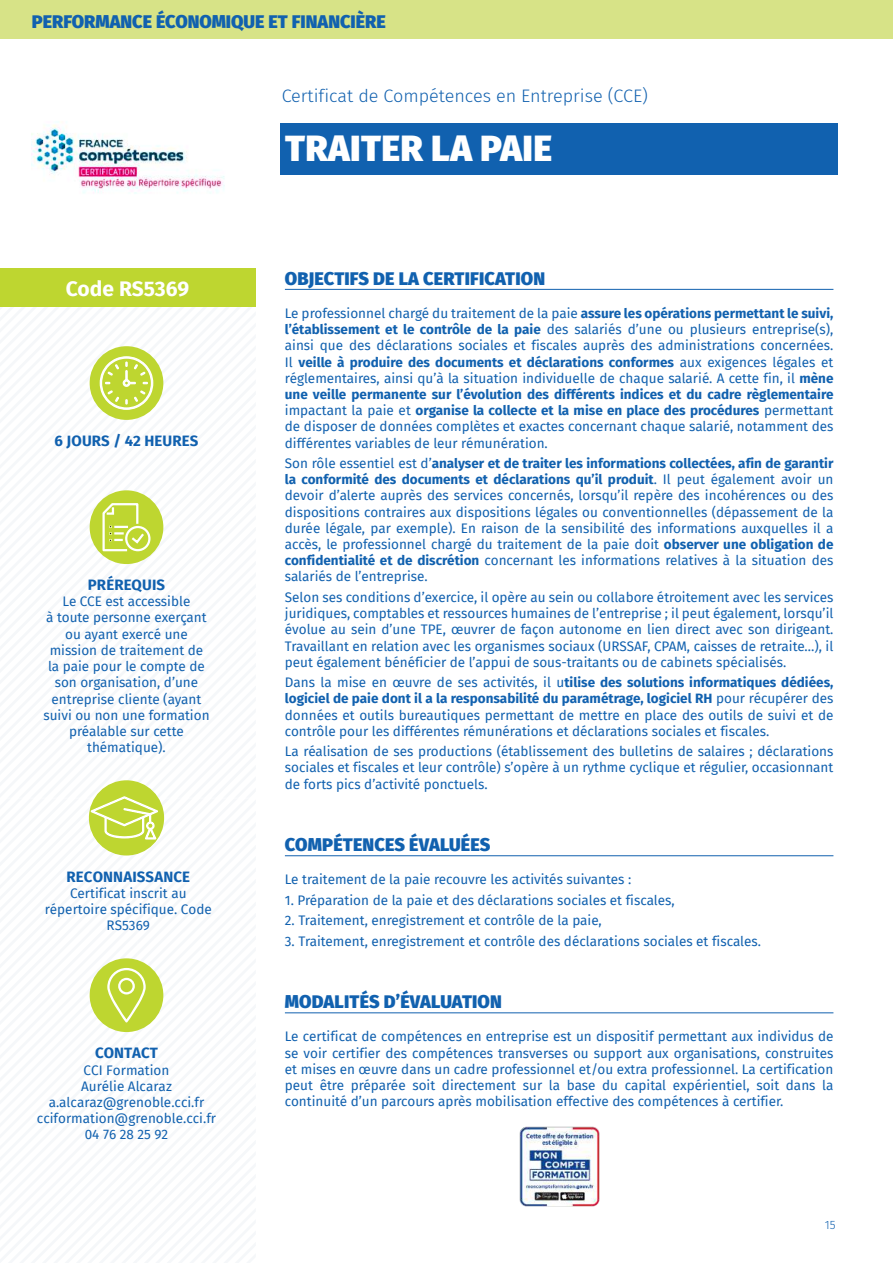
<style>
.page{position:relative;width:893px;height:1263px;background:#fff}
.page>*{position:absolute;margin:0;border:0;box-sizing:border-box;transform-origin:0 0}
.t1{font:900 36px "Fira Sans";letter-spacing:.01em;color:#fff}
.t2{font:700 21px "Fira Sans";letter-spacing:-.005em;color:#fff}
.t3{font:900 18px "Fira Sans";color:#1161af}
.t4{font:300 18px "Fira Sans";color:#1161af}
.t5{font:700 15px "Fira Sans";letter-spacing:.01em;color:#1161af}
.t6{font:13.5px/16.2px "Fira Sans";color:#1161af;text-align:justify}
.t7{font:300 12px "Fira Sans";color:#1161af}
.s1{font-weight:700}
</style>
<div class="page">
<div style="left:281px;top:123px;width:557px;height:52px;background:#1161af"></div>
<hr style="left:285px;top:289px;width:548px;height:1px;background:#1161af">
<hr style="left:285px;top:855px;width:548px;height:1px;background:#1161af">
<hr style="left:285px;top:1012px;width:548px;height:1px;background:#1161af">
<div style="left:0;top:268px;width:255px;height:38px;background:#bed630"></div>
<svg style="left:0;top:306px;width:255px;height:727px"></svg>
<img style="left:32px;top:122px;width:193px;height:72px">
<div style="left:0;top:0;width:893px;height:38px;background:#d7e387"></div>
<img style="left:519px;top:1126px;width:81px;height:81px">
<h3 class="t3" style="left:32px;top:5px;width:355px">PERFORMANCE ÉCONOMIQUE ET FINANCIÈRE</h3>
<h3 class="t4" style="left:282px;top:83px;width:368px">Certificat de Compétences en Entreprise (CCE)</h3>
<h2 class="t2" style="left:66px;top:271px;width:125px">Code RS5369</h2>
<p class="t5" style="left:55px;top:428px;width:145px">6 JOURS / 42 HEURES</p>
<p class="t5" style="left:88px;top:572px;width:79px">PRÉREQUIS</p>
<p class="t6" style="left:43px;top:593px;width:168px;text-align:center">Le CCE est accessible<br>à toute personne exerçant ou ayant exercé une mission de traitement de la paie pour le compte de son organisation, d’une entreprise cliente (ayant suivi ou non une formation préalable sur cette thématique).</p>
<p class="t5" style="left:66px;top:864px;width:125px">RECONNAISSANCE</p>
<p class="t6" style="left:45px;top:884px;width:169px;text-align:center">Certificat inscrit au répertoire spécifique. Code<br>RS5369</p>
<p class="t5" style="left:95px;top:1040px;width:64px">CONTACT</p>
<p class="t6" style="left:37px;top:1061px;width:181px;text-align:center">CCI Formation<br>Aurélie Alcaraz a.alcaraz@grenoble.cci.fr cciformation@grenoble.cci.fr<br>04 76 28 25 92</p>
<h1 class="t1" style="left:285px;top:116px;width:268px">TRAITER LA PAIE</h1>
<h3 class="t3" style="left:285px;top:262px;width:262px">OBJECTIFS DE LA CERTIFICATION</h3>
<p class="t6" style="left:285px;top:305px;width:550px">Le professionnel chargé du traitement de la paie <span class="s1">assure les opérations permettant le suivi, l’établissement et le contrôle de la paie</span> des salariés d’une ou plusieurs entreprise(s), ainsi que des déclarations sociales et fiscales auprès des administrations concernées.<br>Il <span class="s1">veille à produire des documents et déclarations conformes</span> aux exigences légales et réglementaires, ainsi qu’à la situation individuelle de chaque salarié. A cette fin, il <span class="s1">mène une veille permanente sur l’évolution des différents indices et du cadre règlementaire </span>impactant la paie et <span class="s1">organise la collecte et la mise en place des procédures</span> permettant de disposer de données complètes et exactes concernant chaque salarié, notamment des différentes variables de leur rémunération.</p>
<p class="t6" style="left:285px;top:455px;width:550px">Son rôle essentiel est d’<span class="s1">analyser et de traiter les informations collectées, afin de garantir la conformité des documents et déclarations qu’il produit</span>. Il peut également avoir un devoir d’alerte auprès des services concernés, lorsqu’il repère des incohérences ou des dispositions contraires aux dispositions légales ou conventionnelles (dépassement de la durée légale, par exemple). En raison de la sensibilité des informations auxquelles il a accès, le professionnel chargé du traitement de la paie doit <span class="s1">observer une obligation de confidentialité et de discrétion</span> concernant les informations relatives à la situation des salariés de l’entreprise.</p>
<p class="t6" style="left:285px;top:589px;width:550px">Selon ses conditions d’exercice, il opère au sein ou collabore étroitement avec les services juridiques, comptables et ressources humaines de l’entreprise ; il peut également, lorsqu’il évolue au sein d’une TPE, œuvrer de façon autonome en lien direct avec son dirigeant.<br>Travaillant en relation avec les organismes sociaux (URSSAF, CPAM, caisses de retraite…), il peut également bénéficier de l’appui de sous-traitants ou de cabinets spécialisés.</p>
<p class="t6" style="left:285px;top:674px;width:550px">Dans la mise en œuvre de ses activités, il u<span class="s1">tilise des solutions informatiques dédiées, logiciel de paie dont il a la responsabilité du paramétrage, logiciel RH</span> pour récupérer des données et outils bureautiques permettant de mettre en place des outils de suivi et de contrôle pour les différentes rémunérations et déclarations sociales et fiscales.</p>
<p class="t6" style="left:285px;top:743px;width:550px">La réalisation de ses productions (établissement des bulletins de salaires ; déclarations sociales et fiscales et leur contrôle) s’opère à un rythme cyclique et régulier, occasionnant de forts pics d’activité ponctuels.</p>
<h3 class="t3" style="left:285px;top:829px;width:207px">COMPÉTENCES ÉVALUÉES</h3>
<p class="t6" style="left:285px;top:871px;width:348px">Le traitement de la paie recouvre les activités suivantes :</p>
<p class="t6" style="left:285px;top:892px;width:391px">1. Préparation de la paie et des déclarations sociales et fiscales,</p>
<p class="t6" style="left:285px;top:912px;width:318px">2. Traitement, enregistrement et contrôle de la paie,</p>
<p class="t6" style="left:285px;top:932px;width:478px">3. Traitement, enregistrement et contrôle des déclarations sociales et fiscales.</p>
<h3 class="t3" style="left:285px;top:986px;width:218px">MODALITÉS D’ÉVALUATION</h3>
<p class="t6" style="left:285px;top:1028px;width:550px">Le certificat de compétences en entreprise est un dispositif permettant aux individus de se voir certifier des compétences transverses ou support aux organisations, construites et mises en œuvre dans un cadre professionnel et/ou extra professionnel. La certification peut être préparée soit directement sur la base du capital expérientiel, soit dans la continuité d’un parcours après mobilisation effective des compétences à certifier.</p>
<p class="t7" style="left:825px;top:1216px;width:12px">15</p>
</div>
